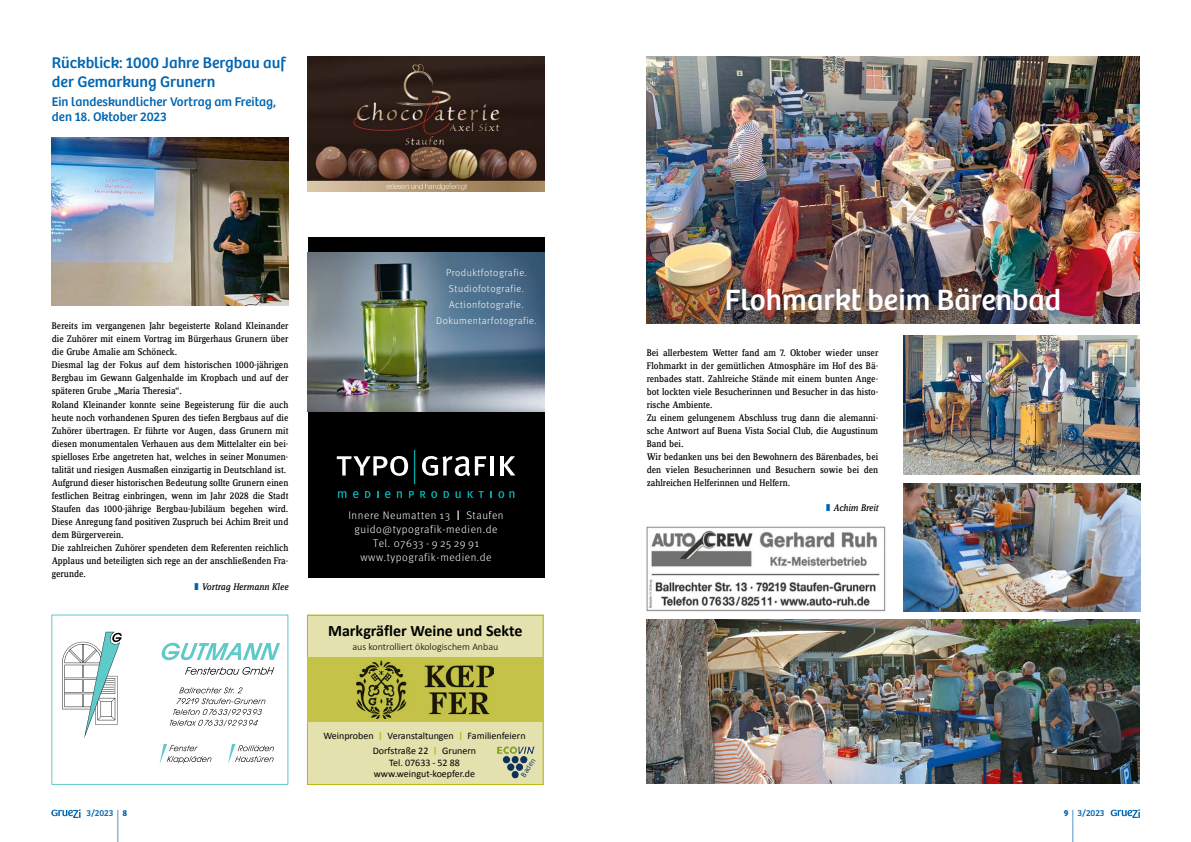
<style>
.page{position:relative;width:1191px;height:842px;background:#fff}
.page>*{position:absolute;margin:0;border:0;box-sizing:border-box;transform-origin:0 0}
.t1{font:48.4px "Bree";color:#0065b1;scale:.12 1}
.t2{font:30.4px "Bree";color:#fff}
.t3{font:16px/19.2px "Bree";color:#0065b1}
.t4{font:700 16px "Calibri";color:#000}
.t5{font:13px/15.6px "Bree";color:#0065b1}
.t6{font:300 11px/14px "Meta Pro";letter-spacing:.05em;color:#fff;text-align:center}
.t7{font:10px/13px "Zine Serif Display OT";color:#000}
.t8{font:10px/14.8px "Calibri";color:#000;text-align:center}
.t9{font:300 10px/16px "Meta Pro";letter-spacing:.05em;color:#fff;text-align:center}
.t10{font:300 10px "Calibri";color:#000}
.t11{font:italic 10px "Zine Serif Display OT";color:#000}
.t12{font:9px "Bree";letter-spacing:-.01em;color:#0065b1}
.t13{font:700 9px "Bree";color:#0065b1}
.t14{font:7.3px "Andale Mono";color:#083160}
.s1{color:#0065b1}
.s2{font-weight:500;font-size:9.8px}
.s3{font-weight:700;font-size:8.6px;color:#b8b80b}
</style>
<div class="page">
<svg style="left:51px;top:809px;width:30px;height:9px"></svg>
<svg style="left:1110px;top:809px;width:30px;height:9px"></svg>
<svg style="left:62px;top:632px;width:60px;height:106px"></svg>
<svg style="left:161px;top:643px;width:119px;height:17px"></svg>
<svg style="left:185px;top:667px;width:89px;height:8px"></svg>
<svg style="left:170px;top:687px;width:95px;height:39px"></svg>
<svg style="left:160px;top:744px;width:51px;height:20px"></svg>
<svg style="left:228px;top:744px;width:46px;height:20px"></svg>
<div style="left:51px;top:615px;width:237px;height:170px;border:1px solid #5fcac9"></div>
<div style="left:307px;top:615px;width:237px;height:170px;background:#e3e2ae"></div>
<img style="left:497px;top:746px;width:37px;height:32px">
<div style="left:307px;top:615px;width:237px;height:170px;border:1px solid #b8b80b"></div>
<div style="left:307px;top:657px;width:237px;height:65px;background:#c4c348"></div>
<img style="left:356px;top:660px;width:138px;height:59px">
<img style="left:52px;top:138px;width:236px;height:168px">
<img style="left:903px;top:336px;width:237px;height:138px">
<img style="left:647px;top:57px;width:493px;height:266px">
<img style="left:647px;top:619px;width:492px;height:164px">
<img style="left:903px;top:483px;width:237px;height:129px">
<div style="left:308px;top:237px;width:236px;height:340px;background:#000"></div>
<hr style="left:414px;top:450px;width:1px;height:34px;background:#00a6aa">
<svg style="left:337px;top:456px;width:71px;height:20px"></svg>
<hr style="left:491px;top:456px;width:3px;height:19px;background:#fff">
<svg style="left:422px;top:456px;width:64px;height:20px"></svg>
<svg style="left:503px;top:456px;width:12px;height:19px"></svg>
<hr style="left:500px;top:456px;width:3px;height:19px;background:#fff">
<svg style="left:338px;top:491px;width:8px;height:7px"></svg>
<svg style="left:353px;top:491px;width:5px;height:7px"></svg>
<svg style="left:365px;top:491px;width:5px;height:7px"></svg>
<svg style="left:385px;top:491px;width:5px;height:7px"></svg>
<svg style="left:396px;top:491px;width:6px;height:7px"></svg>
<svg style="left:409px;top:491px;width:5px;height:7px"></svg>
<svg style="left:420px;top:491px;width:17px;height:7px"></svg>
<svg style="left:443px;top:491px;width:6px;height:7px"></svg>
<svg style="left:455px;top:491px;width:6px;height:7px"></svg>
<svg style="left:467px;top:491px;width:17px;height:7px"></svg>
<svg style="left:490px;top:491px;width:2px;height:7px"></svg>
<svg style="left:498px;top:491px;width:16px;height:7px"></svg>
<img style="left:308px;top:252px;width:236px;height:159px">
<img style="left:646px;top:526px;width:240px;height:86px">
<img style="left:308px;top:57px;width:236px;height:134px">
<h3 class="t3" style="left:52px;top:52px;width:235px">Rückblick: 1000 Jahre Bergbau auf der Gemarkung Grunern</h3>
<h3 class="t5" style="left:52px;top:93px;width:226px">Ein landeskundlicher Vortrag am Freitag, den 18. Oktober 2023</h3>
<p class="t7" style="left:52px;top:320px;width:238px">Bereits im vergangenen Jahr begeisterte Roland Kleinander</p>
<p class="t7" style="left:52px;top:333px;width:238px">die Zuhörer mit einem Vortrag im Bürgerhaus Grunern über</p>
<p class="t7" style="left:52px;top:346px;width:127px">die Grube Amalie am Schöneck.</p>
<p class="t7" style="left:52px;top:359px;width:238px">Diesmal lag der Fokus auf dem historischen 1000-jährigen</p>
<p class="t7" style="left:52px;top:372px;width:238px">Bergbau im Gewann Galgenhalde im Kropbach und auf der</p>
<p class="t7" style="left:52px;top:385px;width:131px">späteren Grube „Maria Theresia“.</p>
<p class="t7" style="left:52px;top:398px;width:238px">Roland Kleinander konnte seine Begeisterung für die auch</p>
<p class="t7" style="left:52px;top:411px;width:238px">heute noch vorhandenen Spuren des tiefen Bergbaus auf die</p>
<p class="t7" style="left:52px;top:424px;width:238px">Zuhörer übertragen. Er führte vor Augen, dass Grunern mit</p>
<p class="t7" style="left:52px;top:437px;width:238px">diesen monumentalen Verhauen aus dem Mittelalter ein bei-</p>
<p class="t7" style="left:52px;top:450px;width:238px">spielloses Erbe angetreten hat, welches in seiner Monumen-</p>
<p class="t7" style="left:52px;top:463px;width:236px">talität und riesigen Ausmaßen einzigartig in Deutschland ist.</p>
<p class="t7" style="left:52px;top:476px;width:238px">Aufgrund dieser historischen Bedeutung sollte Grunern einen</p>
<p class="t7" style="left:52px;top:489px;width:238px">festlichen Beitrag einbringen, wenn im Jahr 2028 die Stadt</p>
<p class="t7" style="left:52px;top:502px;width:238px">Staufen das 1000-jährige Bergbau-Jubiläum begehen wird.</p>
<p class="t7" style="left:52px;top:515px;width:238px">Diese Anregung fand positiven Zuspruch bei Achim Breit und</p>
<p class="t7" style="left:52px;top:528px;width:73px">dem Bürgerverein.</p>
<p class="t7" style="left:52px;top:541px;width:238px">Die zahlreichen Zuhörer spendeten dem Referenten reichlich</p>
<p class="t7" style="left:52px;top:554px;width:238px">Applaus und beteiligten sich rege an der anschließenden Fra-</p>
<p class="t7" style="left:52px;top:567px;width:36px">gerunde.</p>
<p class="t11" style="left:194px;top:580px;width:95px"><span class="s1">❚</span> Vortrag Hermann Klee</p>
<p class="t9" style="left:436px;top:264px;width:102px">Produktfotografie.<br>Studiofotografie.<br>Actionfotografie.<br>Dokumentarfotografie.</p>
<p class="t6" style="left:348px;top:507px;width:157px">Innere Neumatten 13 <span class="s2">|</span> Staufen guido@typografik-medien.de<br>Tel. 07633 - 9 25 29 91 www.typografik-medien.de</p>
<h3 class="t4" style="left:328px;top:619px;width:196px">Markgräfler Weine und Sekte</h3>
<p class="t10" style="left:352px;top:641px;width:147px">aus kontrolliert ökologischem Anbau</p>
<p class="t8" style="left:323px;top:728px;width:204px">Weinproben <span class="s3">|</span> Veranstaltungen <span class="s3">|</span> Familienfeiern<br>Dorfstraße 22 <span class="s3">|</span> Grunern</p>
<p class="t8" style="left:374px;top:756px;width:103px;line-height:11px">Tel. 07633 - 52 88 www.weingut-koepfer.de</p>
<p class="t14" style="left:518px;top:774px;width:23px;rotate:-59deg">Baden</p>
<h2 class="t2" style="left:725px;top:277px;width:338px">Flohmarkt beim Bärenbad</h2>
<p class="t7" style="left:647px;top:347px;width:233px">Bei allerbestem Wetter fand am 7. Oktober wieder unser Flohmarkt in der gemütlichen Atmosphäre im Hof des Bä&shy;renbades statt. Zahlreiche Stände mit einem bunten Ange&shy;bot lockten viele Besucherinnen und Besucher in das histo&shy;rische Ambiente.<br>Zu einem gelungenem Abschluss trug dann die alemanni&shy;sche Antwort auf Buena Vista Social Club, die Augustinum Band bei.<br>Wir bedanken uns bei den Bewohnern des Bärenbades, bei den vielen Besucherinnen und Besuchern sowie bei den zahlreichen Helferinnen und Helfern.</p>
<p class="t11" style="left:826px;top:502px;width:54px"><span class="s1">❚</span> Achim Breit</p>
<p class="t12" style="left:86px;top:806px;width:28px">3/2023</p>
<h1 class="t1" style="left:117px;top:793px;width:15px">|</h1>
<p class="t13" style="left:122px;top:806px;width:6px">8</p>
<p class="t13" style="left:1063px;top:806px;width:6px">9</p>
<h1 class="t1" style="left:1072px;top:793px;width:15px">|</h1>
<p class="t12" style="left:1077px;top:806px;width:28px">3/2023</p>
</div>
